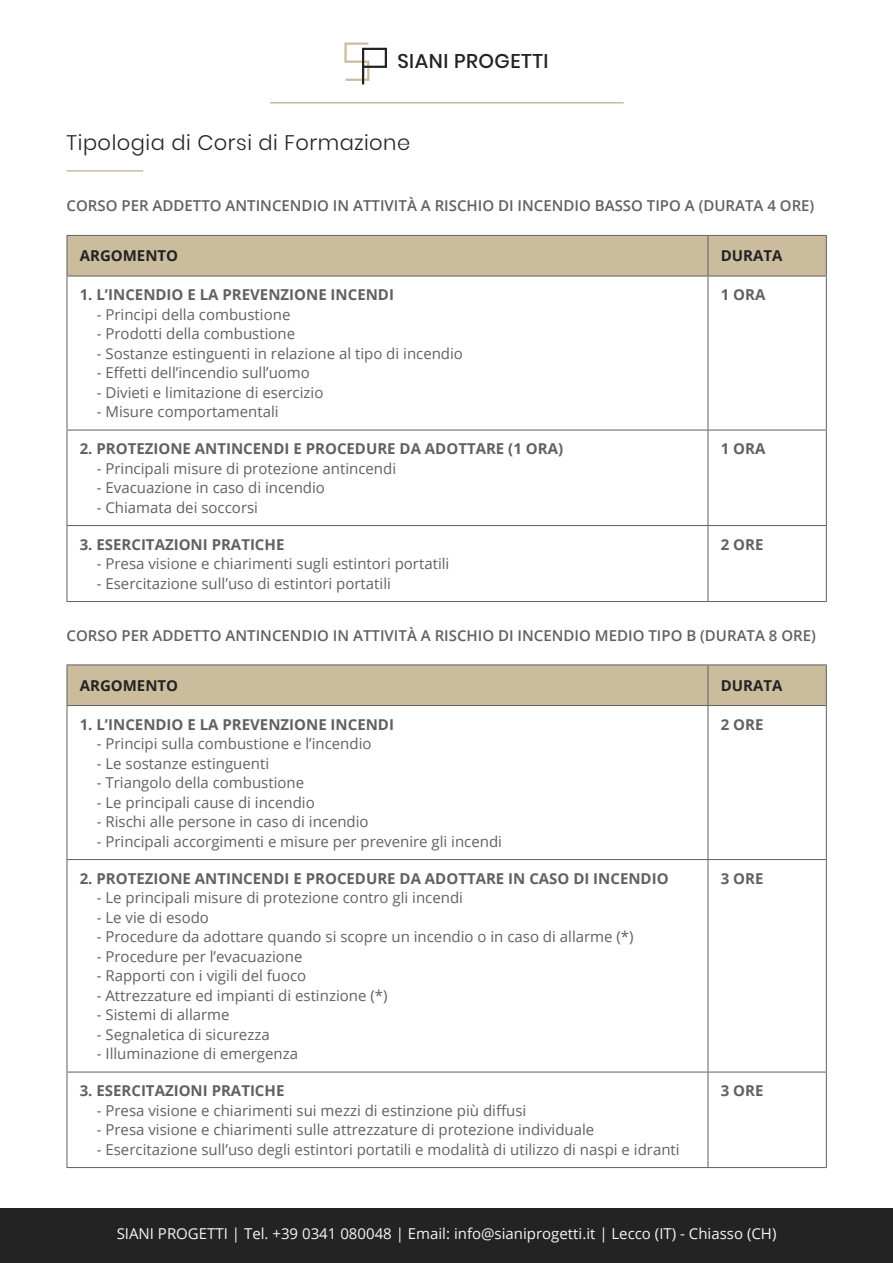
<style>
.page{position:relative;width:893px;height:1263px;background:#fff}
.page>*{position:absolute;margin:0;border:0;box-sizing:border-box;transform-origin:0 0}
.t1{font:300 21px "Poppins";letter-spacing:.025em;color:#232323}
.t2{font:500 19.8px "Poppins";letter-spacing:.025em;color:#232323}
.t3{font:15px "Open Sans";color:#616161}
.t4{font:700 15px "Open Sans";color:#616161}
.t5{font:600 15px "Open Sans";color:#616161}
.t6{font:15px "Open Sans";color:#f5f5f5}
.t7{font:700 15px "Open Sans";color:#232323}
</style>
<div class="page">
<hr style="left:67px;top:170px;width:76px;height:2px;background:#cbbc9d">
<hr style="left:270px;top:102px;width:354px;height:2px;background:#cbbc9d">
<div style="left:362px;top:48px;width:25px;height:20px;border:2px solid #232323"></div>
<svg style="left:344px;top:42px;width:27px;height:42px"></svg>
<div style="left:68px;top:665px;width:758px;height:40px;background:#cbbc9d"></div>
<hr style="left:67px;top:664px;width:641px;height:1px;background:#616161">
<hr style="left:67px;top:665px;width:1px;height:40px;background:#616161">
<hr style="left:708px;top:664px;width:119px;height:1px;background:#616161">
<hr style="left:708px;top:665px;width:1px;height:40px;background:#616161">
<hr style="left:826px;top:665px;width:1px;height:40px;background:#616161">
<hr style="left:67px;top:705px;width:641px;height:1px;background:#616161">
<hr style="left:67px;top:706px;width:1px;height:153px;background:#616161">
<hr style="left:708px;top:705px;width:119px;height:1px;background:#616161">
<hr style="left:708px;top:706px;width:1px;height:153px;background:#616161">
<hr style="left:826px;top:706px;width:1px;height:153px;background:#616161">
<hr style="left:67px;top:859px;width:641px;height:1px;background:#616161">
<hr style="left:67px;top:860px;width:1px;height:212px;background:#616161">
<hr style="left:708px;top:859px;width:119px;height:1px;background:#616161">
<hr style="left:708px;top:860px;width:1px;height:212px;background:#616161">
<hr style="left:826px;top:860px;width:1px;height:212px;background:#616161">
<hr style="left:67px;top:1072px;width:641px;height:1px;background:#616161">
<hr style="left:67px;top:1072px;width:1px;height:95px;background:#616161">
<hr style="left:708px;top:1072px;width:119px;height:1px;background:#616161">
<hr style="left:708px;top:1072px;width:1px;height:95px;background:#616161">
<hr style="left:826px;top:1072px;width:1px;height:95px;background:#616161">
<hr style="left:67px;top:1167px;width:641px;height:1px;background:#616161">
<hr style="left:708px;top:1167px;width:119px;height:1px;background:#616161">
<div style="left:68px;top:236px;width:758px;height:40px;background:#cbbc9d"></div>
<hr style="left:67px;top:235px;width:641px;height:1px;background:#616161">
<hr style="left:67px;top:236px;width:1px;height:40px;background:#616161">
<hr style="left:708px;top:235px;width:119px;height:1px;background:#616161">
<hr style="left:708px;top:236px;width:1px;height:40px;background:#616161">
<hr style="left:826px;top:236px;width:1px;height:40px;background:#616161">
<hr style="left:67px;top:276px;width:641px;height:1px;background:#616161">
<hr style="left:67px;top:276px;width:1px;height:154px;background:#616161">
<hr style="left:708px;top:276px;width:119px;height:1px;background:#616161">
<hr style="left:708px;top:276px;width:1px;height:154px;background:#616161">
<hr style="left:826px;top:276px;width:1px;height:154px;background:#616161">
<hr style="left:67px;top:430px;width:641px;height:1px;background:#616161">
<hr style="left:67px;top:430px;width:1px;height:95px;background:#616161">
<hr style="left:708px;top:430px;width:119px;height:1px;background:#616161">
<hr style="left:708px;top:430px;width:1px;height:95px;background:#616161">
<hr style="left:826px;top:430px;width:1px;height:95px;background:#616161">
<hr style="left:67px;top:525px;width:641px;height:1px;background:#616161">
<hr style="left:67px;top:526px;width:1px;height:75px;background:#616161">
<hr style="left:708px;top:525px;width:119px;height:1px;background:#616161">
<hr style="left:708px;top:526px;width:1px;height:75px;background:#616161">
<hr style="left:826px;top:526px;width:1px;height:75px;background:#616161">
<hr style="left:67px;top:601px;width:641px;height:1px;background:#616161">
<hr style="left:708px;top:601px;width:119px;height:1px;background:#616161">
<div style="left:0;top:1209px;width:893px;height:54px;background:#232323"></div>
<h2 class="t2" style="left:397px;top:50px;width:153px">SIANI PROGETTI</h2>
<h1 class="t1" style="left:67px;top:130px;width:345px">Tipologia di Corsi di Formazione</h1>
<p class="t5" style="left:67px;top:196px;width:749px">CORSO PER ADDETTO ANTINCENDIO IN ATTIVITÀ A RISCHIO DI INCENDIO BASSO TIPO A (DURATA 4 ORE)</p>
<p class="t7" style="left:80px;top:245px;width:100px">ARGOMENTO</p>
<p class="t7" style="left:721px;top:245px;width:63px">DURATA</p>
<p class="t4" style="left:80px;top:284px;width:316px">1. L’INCENDIO E LA PREVENZIONE INCENDI</p>
<p class="t3" style="left:97px;top:304px;width:195px">- Principi della combustione</p>
<p class="t3" style="left:97px;top:324px;width:200px">- Prodotti della combustione</p>
<p class="t3" style="left:97px;top:343px;width:368px">- Sostanze estinguenti in relazione al tipo di incendio</p>
<p class="t3" style="left:97px;top:363px;width:215px">- Effetti dell’incendio sull’uomo</p>
<p class="t3" style="left:97px;top:382px;width:228px">- Divieti e limitazione di esercizio</p>
<p class="t3" style="left:97px;top:402px;width:183px">- Misure comportamentali</p>
<p class="t4" style="left:721px;top:284px;width:46px">1 ORA</p>
<p class="t4" style="left:80px;top:438px;width:485px">2. PROTEZIONE ANTINCENDI E PROCEDURE DA ADOTTARE (1 ORA)</p>
<p class="t3" style="left:97px;top:458px;width:301px">- Principali misure di protezione antincendi</p>
<p class="t3" style="left:97px;top:478px;width:230px">- Evacuazione in caso di incendio</p>
<p class="t3" style="left:97px;top:497px;width:163px">- Chiamata dei soccorsi</p>
<p class="t4" style="left:80px;top:534px;width:206px">3. ESERCITAZIONI PRATICHE</p>
<p class="t3" style="left:97px;top:553px;width:354px">- Presa visione e chiarimenti sugli estintori portatili</p>
<p class="t3" style="left:97px;top:573px;width:296px">- Esercitazione sull’uso di estintori portatili</p>
<p class="t4" style="left:721px;top:438px;width:46px">1 ORA</p>
<p class="t4" style="left:721px;top:534px;width:44px">2 ORE</p>
<p class="t5" style="left:67px;top:625px;width:751px">CORSO PER ADDETTO ANTINCENDIO IN ATTIVITÀ A RISCHIO DI INCENDIO MEDIO TIPO B (DURATA 8 ORE)</p>
<p class="t7" style="left:80px;top:675px;width:100px">ARGOMENTO</p>
<p class="t7" style="left:721px;top:675px;width:63px">DURATA</p>
<p class="t4" style="left:80px;top:714px;width:316px">1. L’INCENDIO E LA PREVENZIONE INCENDI</p>
<p class="t3" style="left:97px;top:733px;width:276px">- Principi sulla combustione e l’incendio</p>
<p class="t3" style="left:97px;top:753px;width:174px">- Le sostanze estinguenti</p>
<p class="t3" style="left:97px;top:772px;width:209px">- Triangolo della combustione</p>
<p class="t3" style="left:97px;top:792px;width:219px">- Le principali cause di incendio</p>
<p class="t3" style="left:97px;top:811px;width:273px">- Rischi alle persone in caso di incendio</p>
<p class="t3" style="left:97px;top:831px;width:407px">- Principali accorgimenti e misure per prevenire gli incendi</p>
<p class="t4" style="left:721px;top:714px;width:44px">2 ORE</p>
<p class="t4" style="left:80px;top:868px;width:590px">2. PROTEZIONE ANTINCENDI E PROCEDURE DA ADOTTARE IN CASO DI INCENDIO</p>
<p class="t3" style="left:97px;top:887px;width:368px">- Le principali misure di protezione contro gli incendi</p>
<p class="t3" style="left:97px;top:907px;width:114px">- Le vie di esodo</p>
<p class="t3" style="left:97px;top:926px;width:538px">- Procedure da adottare quando si scopre un incendio o in caso di allarme (*)</p>
<p class="t3" style="left:97px;top:946px;width:207px">- Procedure per l’evacuazione</p>
<p class="t3" style="left:97px;top:965px;width:211px">- Rapporti con i vigili del fuoco</p>
<p class="t3" style="left:97px;top:985px;width:292px">- Attrezzature ed impianti di estinzione (*)</p>
<p class="t3" style="left:97px;top:1004px;width:134px">- Sistemi di allarme</p>
<p class="t3" style="left:97px;top:1024px;width:174px">- Segnaletica di sicurezza</p>
<p class="t3" style="left:97px;top:1043px;width:203px">- Illuminazione di emergenza</p>
<p class="t4" style="left:80px;top:1080px;width:206px">3. ESERCITAZIONI PRATICHE</p>
<p class="t3" style="left:97px;top:1100px;width:431px">- Presa visione e chiarimenti sui mezzi di estinzione più diffusi</p>
<p class="t3" style="left:97px;top:1119px;width:499px">- Presa visione e chiarimenti sulle attrezzature di protezione individuale</p>
<p class="t3" style="left:97px;top:1139px;width:584px">- Esercitazione sull’uso degli estintori portatili e modalità di utilizzo di naspi e idranti</p>
<p class="t4" style="left:721px;top:868px;width:44px">3 ORE</p>
<p class="t4" style="left:721px;top:1080px;width:44px">3 ORE</p>
<p class="t6" style="left:117px;top:1223px;width:661px">SIANI PROGETTI | Tel. +39 0341 080048 | Email: info@sianiprogetti.it | Lecco (IT) - Chiasso (CH)</p>
</div>
